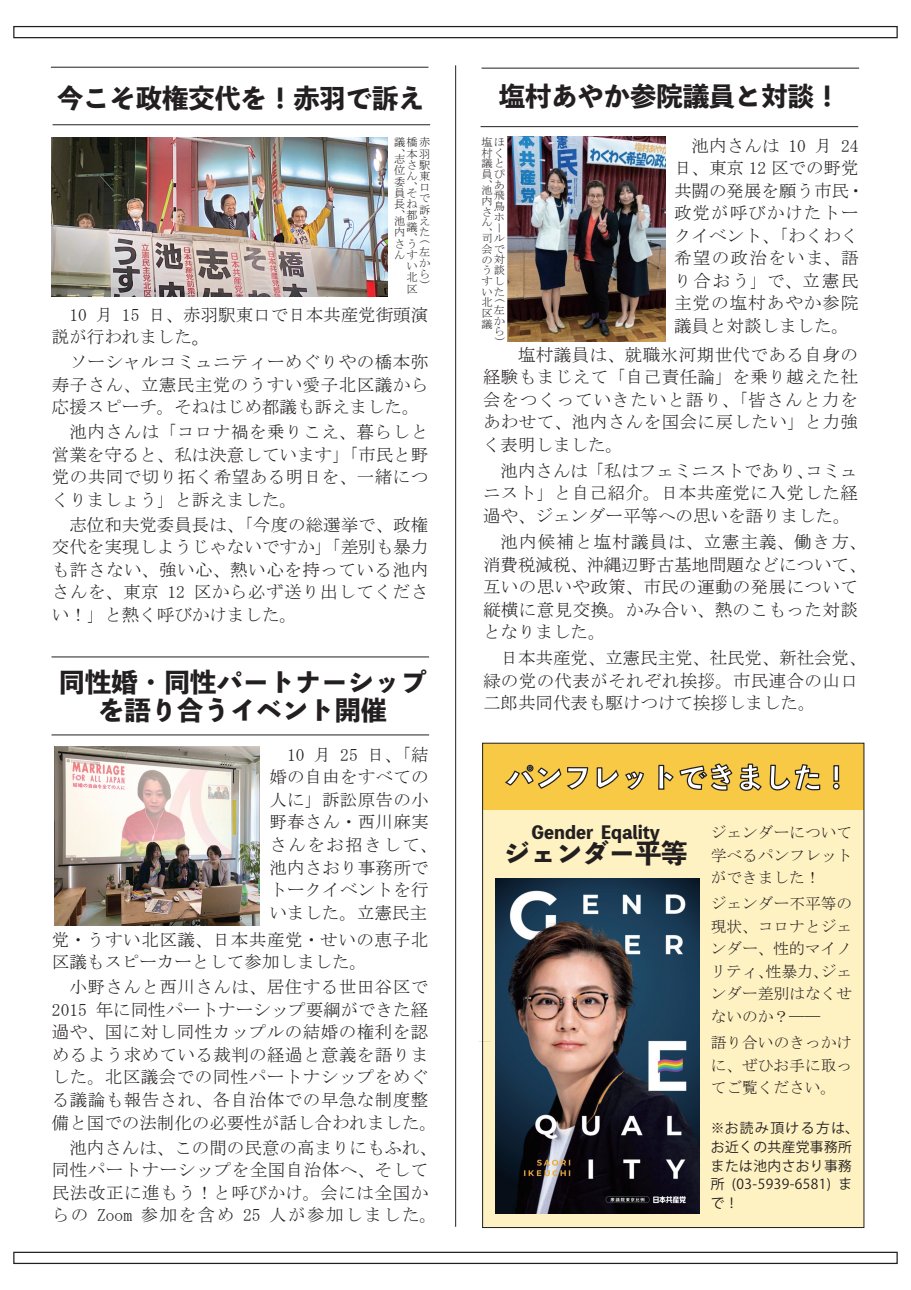
<style>
.page{position:relative;width:911px;height:1290px;background:#fff}
.page>*{position:absolute;margin:0;border:0;box-sizing:border-box;transform-origin:0 0}
.t1{font:28.75px "Toppan Bunkyu Midashi Go Std EB";color:#fff}
.t2{font:26.25px/28.8px "Toppan Bunkyu Midashi Go Std N EB";color:#231f20;text-align:center}
.t3{font:26.25px "Toppan Bunkyu Midashi Go Std EB";color:#231f20}
.t4{font:17.5px/22.5px "MS Mincho";letter-spacing:.025em;color:#231f20;text-align:justify}
.t5{font:17.5px/22.5px "MS Mincho";color:#231f20}
.t6{font:17.5px "Toppan Bunkyu Midashi Go Std EB";color:#231f20}
.t7{font:15.62px/22.5px "MS Mincho";letter-spacing:.005em;color:#231f20;text-align:justify}
.t8{font:13.75px/18.8px "Koz Go Pr 6 N";letter-spacing:.03em;color:#231f20}
.t9{font:11.25px/11.2px "MS Mincho";color:#231f20}
.t10{font:11px/10.8px "MS Mincho";color:#231f20;text-align:justify}
.s1{font-family:"Koz Go Pr 6 N"}
</style>
<div class="page">
<div style="left:482px;top:743px;width:382px;height:66px;background:#f7c945"></div>
<div style="left:13px;top:1251px;width:884px;height:13px;border:1px solid #231f20"></div>
<div style="left:13px;top:26px;width:884px;height:12px;border:1px solid #231f20"></div>
<hr style="left:455px;top:65px;width:1px;height:1162px;background:#231f20">
<div style="left:482px;top:810px;width:382px;height:417px;background:#fef1c2"></div>
<hr style="left:480px;top:126px;width:378px;height:1px;background:#231f20">
<hr style="left:481px;top:68px;width:378px;height:1px;background:#231f20">
<img style="left:507px;top:136px;width:158px;height:206px">
<img style="left:495px;top:878px;width:204px;height:336px">
<hr style="left:51px;top:734px;width:378px;height:1px;background:#231f20">
<hr style="left:51px;top:657px;width:378px;height:1px;background:#231f20">
<img style="left:54px;top:747px;width:205px;height:179px">
<hr style="left:51px;top:67px;width:377px;height:1px;background:#231f20">
<hr style="left:53px;top:124px;width:377px;height:1px;background:#231f20">
<img style="left:52px;top:137px;width:335px;height:159px">
<svg style="left:505px;top:764px;width:84px;height:26px"></svg>
<svg style="left:596px;top:767px;width:48px;height:23px"></svg>
<svg style="left:658px;top:763px;width:75px;height:28px"></svg>
<svg style="left:739px;top:763px;width:23px;height:28px"></svg>
<svg style="left:769px;top:764px;width:52px;height:27px"></svg>
<svg style="left:832px;top:765px;width:8px;height:25px"></svg>
<h2 class="t2" style="left:57px;top:82px;width:369px">今こそ政権交代を！赤羽で訴え</h2>
<p class="t9" style="left:394px;top:137px;width:37px;text-align:right">議橋赤、本羽さ駅ん東、口<br>で<br>訴<br>え<br>た</p>
<p class="t9" style="left:430px;top:238px;width:7px;rotate:90deg">(</p>
<p class="t9" style="left:419px;top:246px;width:12px;text-align:justify">左から</p>
<p class="t9" style="left:430px;top:280px;width:7px;rotate:90deg">)</p>
<p class="t9" style="left:394px;top:153px;width:25px">志位委員そ長ね、都</p>
<p class="t9" style="left:394px;top:215px;width:25px">池内<br>さうんす</p>
<p class="t9" style="left:406px;top:221px;width:12px">議、</p>
<p class="t9" style="left:406px;top:260px;width:12px;text-align:justify">い北区</p>
<p class="t5" style="left:52px;top:303px;width:378px">　10 月 15 日、赤羽駅東口で日本共産党街頭演説が行われました<span class="s1">。</span></p>
<p class="t4" style="left:52px;top:351px;width:378px">　ソーシャルコミュニティーめぐりやの橋本弥寿子さん、立憲民主党のうすい愛子北区議から応援スピーチ。そねはじめ都議も訴えました。</p>
<p class="t4" style="left:52px;top:421px;width:378px">　池内さんは「コロナ禍を乗りこえ、暮らしと営業を守ると、私は決意しています」「市民と野党の共同で切り拓く希望ある明日を、一緒につくりましょう」と訴えました。</p>
<p class="t4" style="left:52px;top:513px;width:378px">　志位和夫党委員長は、「今度の総選挙で、政権交代を実現しようじゃないですか」「差別も暴力も許さない、強い心、熱い心を持っている池内さんを、東京 12 区から必ず送り出してください！」と熱く呼びかけました。</p>
<h2 class="t2" style="left:59px;top:666px;width:369px">同性婚・同性パートナーシップを語り合うイベント開催</h2>
<p class="t4" style="left:269px;top:743px;width:169px;text-align:left">　10 月 25 日、「結婚の自由をすべての人に」訴訟原告の小野春さん・西川麻実さんをお招きして、池内さおり事務所でトークイベントを行いました。立憲民主</p>
<p class="t5" style="left:52px;top:928px;width:378px">党・うすい北区議、日本共産党・せいの恵子北区議もスピーカーとして参加しました。</p>
<p class="t4" style="left:52px;top:976px;width:386px;text-align:left">　小野さんと西川さんは、居住する世田谷区で<br>2015 年に同性パートナーシップ要綱ができた経過や、国に対し同性カップルの結婚の権利を認めるよう求めている裁判の経過と意義を語りました。北区議会での同性パートナシップをめぐる議論も報告され、各自治体での早急な制度整備と国での法制化の必要性が話し合われました。</p>
<p class="t4" style="left:52px;top:1136px;width:387px;text-align:left">　池内さんは、この間の民意の高まりにもふれ、同性パートナーシップを全国自治体へ、そして民法改正に進もう！と呼びかけ。会には全国からの Zoom 参加を含め 25 人が参加しました。</p>
<h2 class="t2" style="left:499px;top:81px;width:343px">塩村あやか参院議員と対談！</h2>
<p class="t10" style="left:481px;top:136px;width:24px">塩ほ</p>
<p class="t10" style="left:481px;top:147px;width:22px">村く</p>
<p class="t10" style="left:481px;top:158px;width:23px">議と</p>
<p class="t10" style="left:481px;top:169px;width:25px">員ぴ</p>
<p class="t10" style="left:481px;top:179px;width:24px">、あ</p>
<p class="t10" style="left:494px;top:190px;width:12px">飛</p>
<p class="t10" style="left:494px;top:201px;width:12px">鳥</p>
<p class="t10" style="left:494px;top:212px;width:12px">ホ</p>
<p class="t10" style="left:494px;top:222px;width:8px">ー</p>
<p class="t10" style="left:481px;top:233px;width:25px">司ル</p>
<p class="t10" style="left:481px;top:243px;width:25px">会で</p>
<p class="t10" style="left:481px;top:254px;width:25px">の対</p>
<p class="t10" style="left:481px;top:265px;width:25px">う談</p>
<p class="t10" style="left:481px;top:276px;width:24px">すし</p>
<p class="t10" style="left:481px;top:286px;width:24px">いた</p>
<p class="t9" style="left:505px;top:297px;width:7px;rotate:90deg">(</p>
<p class="t10" style="left:494px;top:305px;width:12px">左から</p>
<p class="t9" style="left:505px;top:337px;width:7px;rotate:90deg">)</p>
<p class="t4" style="left:674px;top:134px;width:192px;text-align:left">　池内さんは 10 月 24日、東京 12 区での野党共闘の発展を願う市民・政党が呼びかけたトークイベント、「わくわく希望の政治をいま、語り合おう」で、立憲民主党の塩村あやか参院議員と対談しました。</p>
<p class="t10" style="left:481px;top:185px;width:12px;text-align:left">池内さん、</p>
<p class="t10" style="left:481px;top:297px;width:12px">北区議</p>
<p class="t4" style="left:483px;top:343px;width:376px">　　塩村議員は、就職氷河期世代である自身の経験もまじえて「自己責任論」を乗り越えた社会をつくっていきたいと語り、「皆さんと力をあわせて、池内さんを国会に戻したい」と力強く表明しました。</p>
<p class="t4" style="left:483px;top:459px;width:376px">　池内さんは「私はフェミニストであり、コミュニスト」と自己紹介。日本共産党に入党した経過や、ジェンダー平等への思いを語りました。</p>
<p class="t4" style="left:483px;top:531px;width:385px;text-align:left">　池内候補と塩村議員は、立憲主義、働き方、消費税減税、沖縄辺野古基地問題などについて、互いの思いや政策、市民の運動の発展について縦横に意見交換。かみ合い、熱のこもった対談となりました。</p>
<p class="t5" style="left:483px;top:647px;width:385px">　日本共産党、立憲民主党、社民党、新社会党、緑の党の代表がそれぞれ挨拶。市民連合の山口二郎共同代表も駆けつけて挨拶しました。</p>
<h1 class="t1" style="left:505px;top:755px;width:347px">パンフレットできました！</h1>
<p class="t6" style="left:531px;top:818px;width:130px">Gender Eqality</p>
<h2 class="t3" style="left:504px;top:833px;width:185px">ジェンダー平等</h2>
<p class="t7" style="left:711px;top:821px;width:143px">ジェンダーについて学べるパンフレットができました！</p>
<p class="t7" style="left:711px;top:892px;width:143px">ジェンダー不平等の現状、コロナとジェンダー、性的マイノリティ、性暴力、ジェンダー差別はなくせないのか？――</p>
<p class="t7" style="left:711px;top:1031px;width:143px">語り合いのきっかけに、ぜひお手に取ってご覧ください。</p>
<p class="t8" style="left:711px;top:1119px;width:149px">※お読み頂ける方は、お近くの共産党事務所または池内さおり事務所 (03-5939-6581) まで！</p>
</div>
